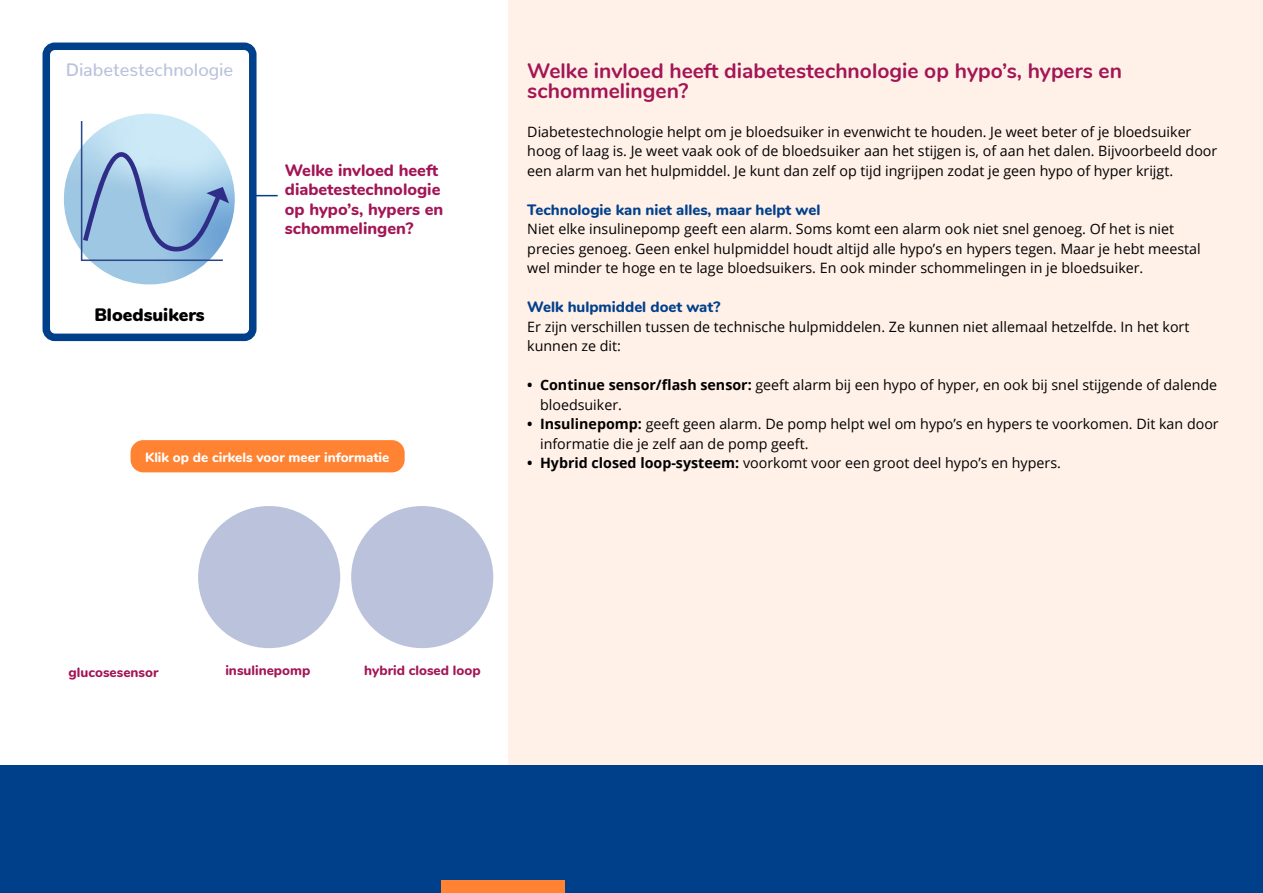
<style>
.page{position:relative;width:1263px;height:893px;background:#fff}
.page>*{position:absolute;margin:0;border:0;box-sizing:border-box;transform-origin:0 0}
.H3_titel_pagina{font:700 21px/19.5px "Nunito";color:#a31555}
.t1{font:500 18px "Nunito";color:#bbc3dc}
.t2{font:900 18px "Nunito";color:#000}
.vraag{font:800 16.5px/19.5px "Nunito";color:#a31555}
.H4_tussenkop{font:800 15px "Nunito";color:#00408b}
.body{font:14.25px/19.5px "Open Sans";color:#000}
.vraag-2{font:800 13.5px "Nunito";color:#a31555}
.t3{font:800 13.5px "Nunito";color:#fff}
.s1{font-weight:700}
</style>
<div class="page">
<div style="left:509px;top:0;width:754px;height:893px;background:#fff0e8"></div>
<div style="left:0;top:765px;width:1263px;height:128px;background:#00408b"></div>
<div style="left:441px;top:880px;width:124px;height:13px;background:#ff8332"></div>
<div style="left:131px;top:440px;width:274px;height:32px;background:#ff8332;border-radius:13px"></div>
<div style="left:198px;top:506px;width:142px;height:142px;background:#bbc3dc;border-radius:50%"></div>
<div style="left:351px;top:506px;width:142px;height:142px;background:#bbc3dc;border-radius:50%"></div>
<div style="left:43px;top:43px;width:214px;height:298px;border:8px solid #00408b;border-radius:9px"></div>
<img style="left:64px;top:114px;width:171px;height:171px">
<svg style="left:81px;top:121px;width:148px;height:140px;background:#a4c4e1"></svg>
<svg style="left:251px;top:195px;width:27px;height:1px"></svg>
<p class="t1" style="left:66px;top:54px;width:169px">Diabetestechnologie</p>
<p class="t2" style="left:94px;top:301px;width:112px">Bloedsuikers</p>
<p class="vraag" style="left:285px;top:159px;width:160px">Welke invloed heeft diabetestechnologie op hypo’s, hypers en schommelingen?</p>
<p class="t3" style="left:145px;top:447px;width:246px">Klik op de cirkels voor meer informatie</p>
<p class="H3_titel_pagina" style="left:527px;top:60px;width:596px">Welke invloed heeft diabetestechnologie op hypo’s, hypers en schommelingen?</p>
<p class="body" style="left:527px;top:121px;width:692px">Diabetestechnologie helpt om je bloedsuiker in evenwicht te houden. Je weet beter of je bloedsuiker hoog of laag is. Je weet vaak ook of de bloedsuiker aan het stijgen is, of aan het dalen. Bijvoorbeeld door een alarm van het hulpmiddel. Je kunt dan zelf op tijd ingrijpen zodat je geen hypo of hyper krijgt.</p>
<p class="H4_tussenkop" style="left:527px;top:198px;width:295px">Technologie kan niet alles, maar helpt wel</p>
<p class="body" style="left:527px;top:219px;width:675px">Niet elke insulinepomp geeft een alarm. Soms komt een alarm ook niet snel genoeg. Of het is niet precies genoeg. Geen enkel hulpmiddel houdt altijd alle hypo’s en hypers tegen. Maar je hebt meestal wel minder te hoge en te lage bloedsuikers. En ook minder schommelingen in je bloedsuiker.</p>
<p class="H4_tussenkop" style="left:527px;top:296px;width:195px">Welk hulpmiddel doet wat?</p>
<p class="body" style="left:527px;top:316px;width:664px">Er zijn verschillen tussen de technische hulpmiddelen. Ze kunnen niet allemaal hetzelfde. In het kort kunnen ze dit:</p>
<p class="body" style="left:540px;top:375px;width:679px;text-indent:-13px"><span class="s1">• Continue sensor/flash sensor:</span> geeft alarm bij een hypo of hyper, en ook bij snel stijgende of dalende bloedsuiker.</p>
<p class="body" style="left:540px;top:414px;width:680px;text-indent:-13px"><span class="s1">• Insulinepomp:</span> geeft geen alarm. De pomp helpt wel om hypo’s en hypers te voorkomen. Dit kan door informatie die je zelf aan de pomp geeft.</p>
<p class="body" style="left:527px;top:453px;width:535px"><span class="s1">• Hybrid closed loop-systeem:</span> voorkomt voor een groot deel hypo’s en hypers.</p>
<p class="vraag-2" style="left:69px;top:662px;width:91px">glucosesensor</p>
<p class="vraag-2" style="left:225px;top:660px;width:87px">insulinepomp</p>
<p class="vraag-2" style="left:364px;top:660px;width:118px">hybrid closed loop</p>
</div>
